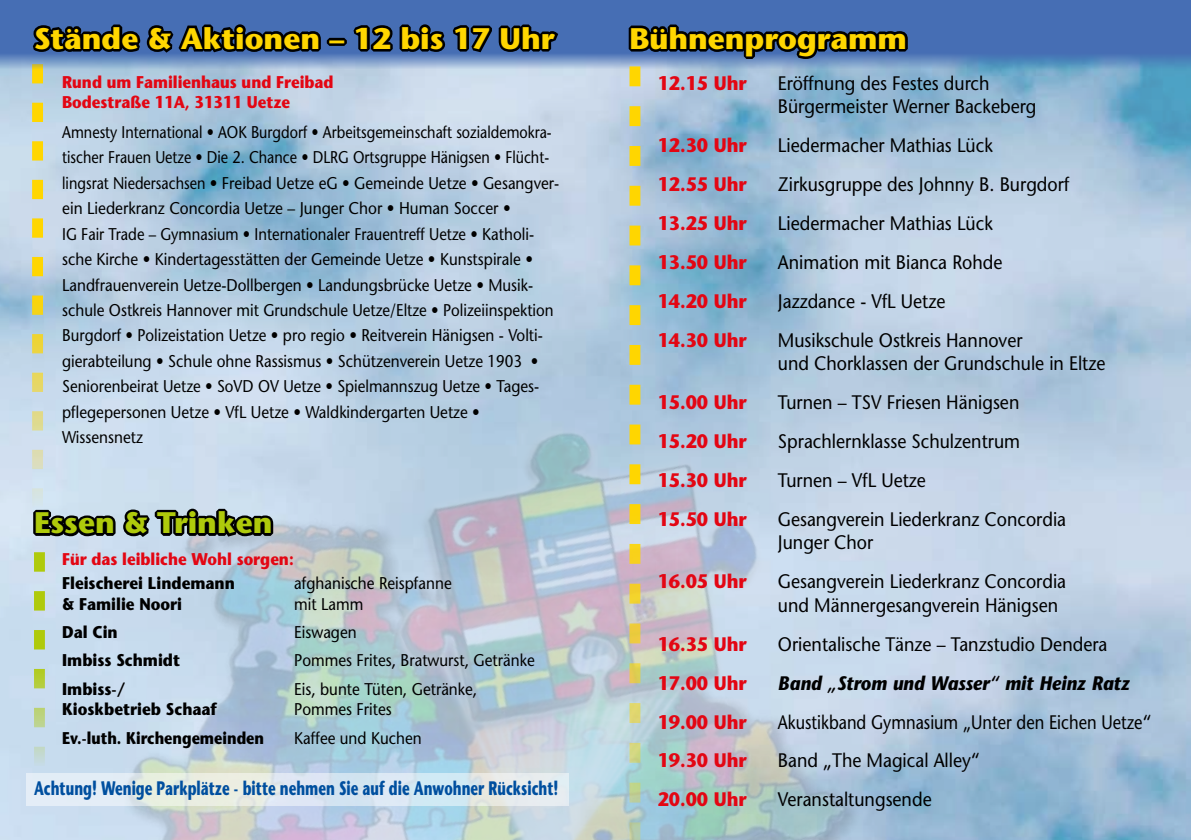
<style>
.page{position:relative;width:1191px;height:840px;background:#fff}
.page>*{position:absolute;margin:0;border:0;box-sizing:border-box;transform-origin:0 0}
.t1{font:700 29.6px "Stone Sans Std";color:#ffd600}
.t2{font:700 29.6px "Stone Sans Std";color:#afca0b}
.t3{font:500 19.6px/23.4px "Stone Sans Std";color:#000;scale:.91 1}
.t4{font:700 19.6px "Stone Sans Std";color:#e30613;scale:.91 1}
.t5{font:700 19.6px "Stone Sans Std";color:#004f9f;scale:.68 1}
.t6{font:500 19.6px "Stone Sans Std";color:#000;scale:.84 1}
.t7{font:italic 700 19.6px "Stone Sans Std";color:#000;scale:.91 1}
.t8{font:500 17px/25.4px "Stone Sans Std";color:#000;scale:.85 1}
.t9{font:500 17px "Stone Sans Std";color:#000;scale:.9 1}
.t10{font:700 17px/20.4px "Stone Sans Std";color:#e30613;scale:.89 1}
.t11{font:700 17px "Stone Sans Std";color:#000;scale:.9 1}
.t12{font:700 17px "Stone Sans Std";color:#000;scale:.85 1}
</style>
<div class="page">
<img style="left:0;top:71px;width:1191px;height:768px">
<img style="left:0;top:318px;width:626px;height:521px">
<img style="left:316px;top:360px;width:310px;height:479px">
<svg style="left:0;top:0;width:1191px;height:71px;background:#5179b8"></svg>
<svg style="left:28px;top:0;width:295px;height:56px;background:#2e4977"></svg>
<div style="left:327px;top:38px;width:20px;height:8px;border:5px solid #000"></div>
<svg style="left:350px;top:22px;width:211px;height:45px;background:#3c5277"></svg>
<svg style="left:626px;top:22px;width:284px;height:817px;background:#abc1d1"></svg>
<svg style="left:31px;top:64px;width:245px;height:701px;background:#b8cddd"></svg>
<svg style="left:26px;top:772px;width:542px;height:33px;background:#dfe9ec"></svg>
<h1 class="t1" style="left:34px;top:21px;width:522px">Stände &amp; Aktionen – 12 bis 17 Uhr</h1>
<h1 class="t1" style="left:629px;top:21px;width:279px">Bühnenprogramm</h1>
<p class="t10" style="left:62px;top:72px;width:306px">Rund um Familienhaus und Freibad<br>Bodestraße 11A, 31311 Uetze</p>
<p class="t8" style="left:62px;top:119px;width:586px">Amnesty International • AOK Burgdorf • Arbeitsgemeinschaft sozialdemokra&shy;tischer Frauen Uetze • Die 2. Chance • DLRG Ortsgruppe Hänigsen • Flücht&shy;lingsrat Niedersachsen • Freibad Uetze eG • Gemeinde Uetze • Gesangver&shy;ein Liederkranz Concordia Uetze – Junger Chor • Human Soccer •<br>IG Fair Trade – Gymnasium • Internationaler Frauentreff Uetze • Katholi&shy;sche Kirche • Kindertagesstätten der Gemeinde Uetze • Kunstspirale • Landfrauenverein Uetze-Dollbergen • Landungsbrücke Uetze • Musik&shy;schule Ostkreis Hannover mit Grundschule Uetze/Eltze • Polizeiinspektion Burgdorf • Polizeistation Uetze • pro regio • Reitverein Hänigsen - Volti&shy;gierabteilung • Schule ohne Rassismus • Schützenverein Uetze 1903 • Seniorenbeirat Uetze • SoVD OV Uetze • Spielmannszug Uetze • Tages&shy;pflegepersonen Uetze • VfL Uetze • Waldkindergarten Uetze • Wissensnetz</p>
<h1 class="t2" style="left:34px;top:505px;width:240px">Essen &amp; Trinken</h1>
<p class="t10" style="left:62px;top:548px;width:262px">Für das leibliche Wohl sorgen:</p>
<p class="t11" style="left:62px;top:573px;width:193px">Fleischerei Lindemann</p>
<p class="t9" style="left:294px;top:573px;width:176px">afghanische Reispfanne</p>
<p class="t11" style="left:62px;top:593px;width:135px">&amp; Familie Noori</p>
<p class="t9" style="left:294px;top:593px;width:78px">mit Lamm</p>
<p class="t11" style="left:62px;top:621px;width:63px">Dal Cin</p>
<p class="t9" style="left:294px;top:621px;width:71px">Eiswagen</p>
<p class="t11" style="left:62px;top:650px;width:133px">Imbiss Schmidt</p>
<p class="t9" style="left:294px;top:650px;width:269px">Pommes Frites, Bratwurst, Getränke</p>
<p class="t11" style="left:62px;top:678px;width:72px">Imbiss-/</p>
<p class="t9" style="left:294px;top:678px;width:205px">Eis, bunte Tüten, Getränke,</p>
<p class="t11" style="left:62px;top:698px;width:174px">Kioskbetrieb Schaaf</p>
<p class="t9" style="left:294px;top:698px;width:110px">Pommes Frites</p>
<p class="t12" style="left:62px;top:727px;width:239px">Ev.-luth. Kirchengemeinden</p>
<p class="t9" style="left:294px;top:727px;width:143px">Kaffee und Kuchen</p>
<p class="t5" style="left:34px;top:776px;width:773px">Achtung! Wenige Parkplätze - bitte nehmen Sie auf die Anwohner Rücksicht!</p>
<p class="t4" style="left:657px;top:71px;width:99px">12.15 Uhr</p>
<p class="t3" style="left:778px;top:71px;width:286px">Eröffnung des Festes durch<br>Bürgermeister Werner Backeberg</p>
<p class="t4" style="left:657px;top:133px;width:99px">12.30 Uhr</p>
<p class="t3" style="left:778px;top:133px;width:238px">Liedermacher Mathias Lück</p>
<p class="t4" style="left:657px;top:172px;width:99px">12.55 Uhr</p>
<p class="t3" style="left:778px;top:172px;width:322px">Zirkusgruppe des Johnny B. Burgdorf</p>
<p class="t4" style="left:657px;top:211px;width:99px">13.25 Uhr</p>
<p class="t3" style="left:778px;top:211px;width:238px">Liedermacher Mathias Lück</p>
<p class="t4" style="left:657px;top:250px;width:99px">13.50 Uhr</p>
<p class="t3" style="left:778px;top:250px;width:248px">Animation mit Bianca Rohde</p>
<p class="t4" style="left:657px;top:289px;width:99px">14.20 Uhr</p>
<p class="t3" style="left:778px;top:289px;width:186px">Jazzdance - VfL Uetze</p>
<p class="t4" style="left:657px;top:328px;width:99px">14.30 Uhr</p>
<p class="t3" style="left:778px;top:328px;width:361px">Musikschule Ostkreis Hannover<br>und Chorklassen der Grundschule in Eltze</p>
<p class="t4" style="left:657px;top:390px;width:99px">15.00 Uhr</p>
<p class="t3" style="left:778px;top:390px;width:267px">Turnen – TSV Friesen Hänigsen</p>
<p class="t4" style="left:657px;top:429px;width:99px">15.20 Uhr</p>
<p class="t3" style="left:778px;top:429px;width:268px">Sprachlernklasse Schulzentrum</p>
<p class="t4" style="left:657px;top:468px;width:99px">15.30 Uhr</p>
<p class="t3" style="left:778px;top:468px;width:164px">Turnen – VfL Uetze</p>
<p class="t4" style="left:657px;top:507px;width:99px">15.50 Uhr</p>
<p class="t3" style="left:778px;top:507px;width:318px">Gesangverein Liederkranz Concordia<br>Junger Chor</p>
<p class="t4" style="left:657px;top:569px;width:99px">16.05 Uhr</p>
<p class="t3" style="left:778px;top:569px;width:318px">Gesangverein Liederkranz Concordia und Männergesangverein Hänigsen</p>
<p class="t4" style="left:657px;top:631px;width:99px">16.35 Uhr</p>
<p class="t3" style="left:778px;top:632px;width:364px">Orientalische Tänze – Tanzstudio Dendera</p>
<p class="t4" style="left:657px;top:670px;width:99px">17.00 Uhr</p>
<p class="t7" style="left:778px;top:670px;width:388px">Band „Strom und Wasser“ mit Heinz Ratz</p>
<p class="t4" style="left:657px;top:709px;width:99px">19.00 Uhr</p>
<p class="t6" style="left:778px;top:709px;width:446px">Akustikband Gymnasium „Unter den Eichen Uetze“</p>
<p class="t4" style="left:657px;top:748px;width:99px">19.30 Uhr</p>
<p class="t3" style="left:778px;top:748px;width:223px">Band „The Magical Alley“</p>
<p class="t4" style="left:657px;top:787px;width:99px">20.00 Uhr</p>
<p class="t3" style="left:778px;top:787px;width:170px">Veranstaltungsende</p>
</div>
